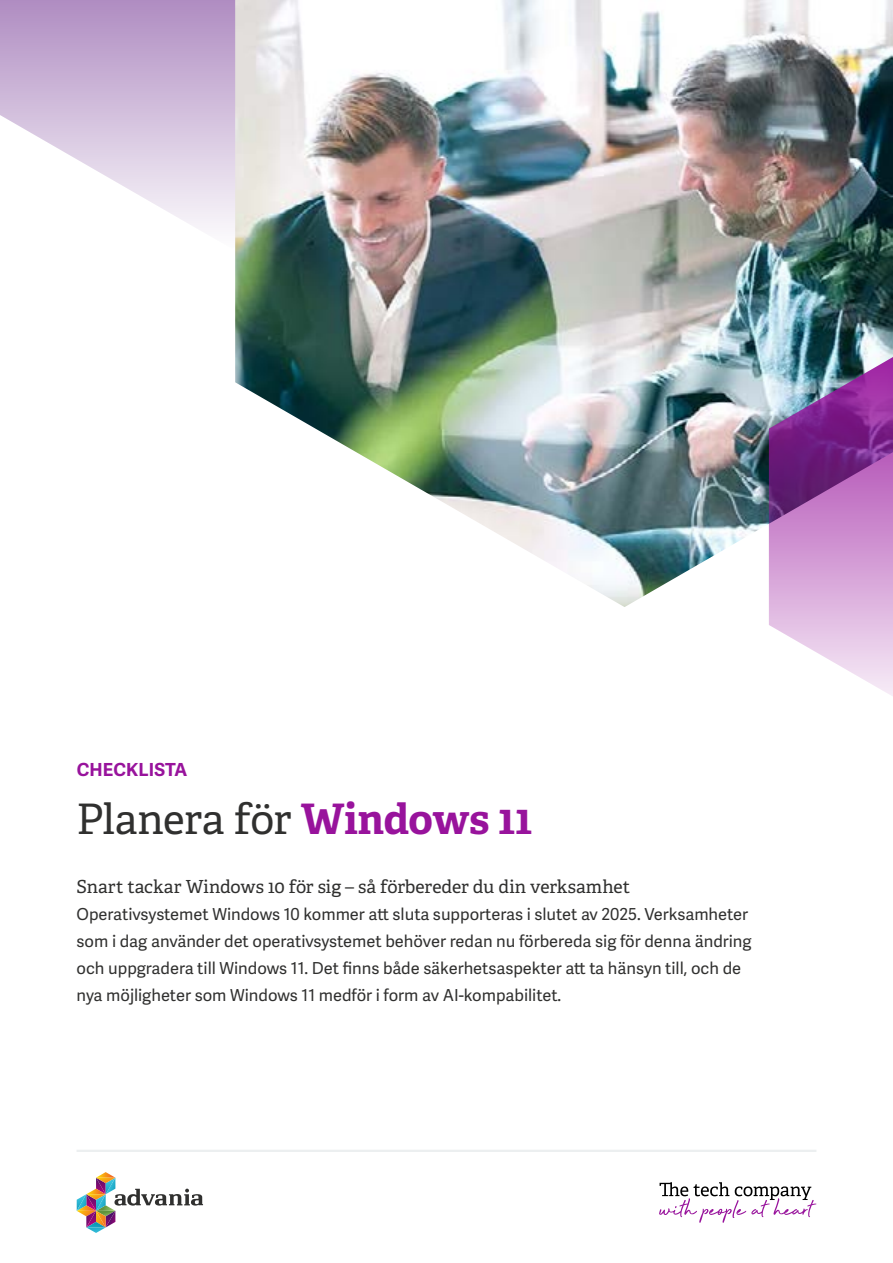
<style>
.page{position:relative;width:893px;height:1263px;background:#fff}
.page>*{position:absolute;margin:0;border:0;box-sizing:border-box;transform-origin:0 0}
.t1{font:42px "Adelle";letter-spacing:-.01em;color:#30302f}
.t2{font:18px "Adelle";letter-spacing:-.005em;color:#30302f}
.t3{font:700 18px "Adelle Sans";letter-spacing:.01em;color:#98139c}
.t4{font:16.5px/27px "Adelle Sans";color:#30302f}
.s1{font-weight:700;color:#98139c}
</style>
<div class="page">
<svg style="left:0;top:0;width:235px;height:230px"></svg>
<hr style="left:77px;top:1150px;width:739px;height:2px;background:#eceff0">
<svg style="left:77px;top:1172px;width:126px;height:61px"></svg>
<img style="left:235px;top:0;width:658px;height:607px">
<svg style="left:659px;top:1182px;width:157px;height:41px"></svg>
<svg style="left:769px;top:357px;width:124px;height:339px;background:#b789c1"></svg>
<p class="t3" style="left:77px;top:758px;width:112px">CHECKLISTA</p>
<h1 class="t1" style="left:77px;top:793px;width:457px">Planera för <span class="s1">Windows 11</span></h1>
<p class="t2" style="left:77px;top:875px;width:555px">Snart tackar Windows 10 för sig – så förbereder du din verksamhet</p>
<p class="t4" style="left:77px;top:901px;width:677px">Operativsystemet Windows 10 kommer att sluta supporteras i slutet av 2025. Verksamheter som i dag använder det operativsystemet behöver redan nu förbereda sig för denna ändring och uppgradera till Windows 11. Det finns både säkerhetsaspekter att ta hänsyn till, och de nya möjligheter som Windows 11 medför i form av AI-kompabilitet.</p>
</div>
